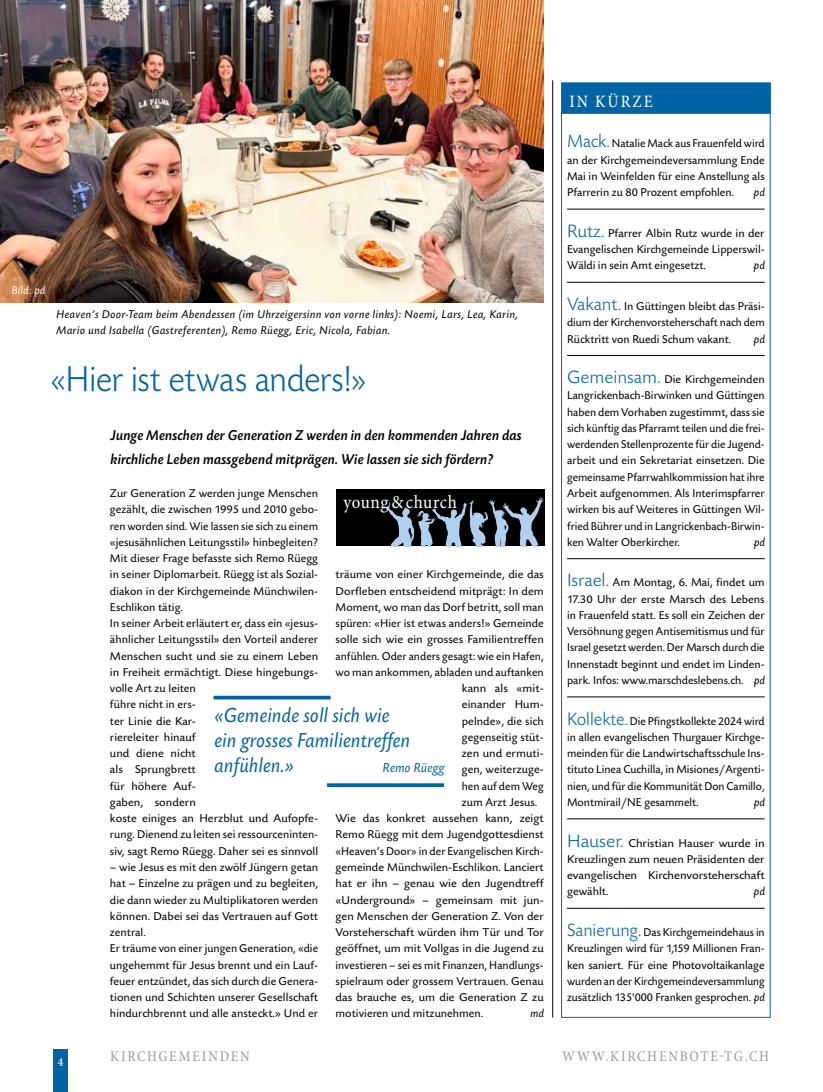
<style>
.page{position:relative;width:823px;height:1092px;background:#fff}
.page>*{position:absolute;margin:0;border:0;box-sizing:border-box;transform-origin:0 0}
.t1{font:300 37.5px "Today SB";letter-spacing:-.015em;color:#0063a3;scale:.94 1}
.t2{font:italic 21.25px/25px "Today SB";color:#0063a3}
.t3{font:condensed 18.75px "Minion Pro";letter-spacing:.025em;color:#fff}
.t4{font:condensed 17.5px "Minion Pro";letter-spacing:.11em;color:#fff}
.t5{font:15px/24.4px "Today SB Med Ita";color:#000}
.t6{font:condensed 15px "Minion Pro";letter-spacing:.115em;color:#9d9d9c}
.t7{font:italic 13.75px "Today SB";color:#0063a3}
.t8{font:700 condensed 12.5px "Minion Pro";color:#e3e3e3}
.t9{font:11.88px/16.2px "Today SB";letter-spacing:.005em;color:#000;text-align:justify}
.t10{font:11.88px "Today SB";letter-spacing:.005em;color:#000;scale:1.04 1}
.t11{font:11.88px/16.2px "Today SB";letter-spacing:.005em;color:#000;text-align:justify;scale:.96 1}
.t12{font:italic 11.88px/16.2px "Today SB";letter-spacing:.02em;color:#000}
.t13{font:11.88px/16.2px "Today SB";letter-spacing:.005em;color:#000;text-align:justify;scale:1.06 1}
.t14{font:italic 11.88px "Today SB";letter-spacing:.005em;color:#fff}
.s1{font-weight:300;font-size:18.75px;color:#0063a3}
.s2{font-style:italic}
</style>
<div class="page">
<div style="left:53px;top:1049px;width:14px;height:42px;background:#0063a3"></div>
<img style="left:0;top:0;width:543px;height:303px">
<svg style="left:213px;top:695px;width:117px;height:4px"></svg>
<svg style="left:327px;top:783px;width:117px;height:4px"></svg>
<div style="left:335px;top:489px;width:209px;height:57px;background:#000"></div>
<svg style="left:387px;top:497px;width:156px;height:49px"></svg>
<hr style="left:552px;top:80px;width:1px;height:937px;background:#000">
<div style="left:561px;top:83px;width:209px;height:31px;background:#0063a3"></div>
<hr style="left:566px;top:209px;width:198px;height:1px;background:#000">
<hr style="left:566px;top:282px;width:198px;height:1px;background:#000">
<hr style="left:566px;top:355px;width:198px;height:1px;background:#000">
<hr style="left:566px;top:558px;width:198px;height:1px;background:#000">
<hr style="left:566px;top:696px;width:198px;height:1px;background:#000">
<hr style="left:566px;top:818px;width:198px;height:1px;background:#000">
<hr style="left:566px;top:908px;width:198px;height:1px;background:#000">
<div style="left:561px;top:83px;width:208px;height:934px;border:1px solid #0063a3"></div>
<p class="t14" style="left:11px;top:284px;width:36px">Bild: pd</p>
<p class="t12" style="left:56px;top:306px;width:463px">Heaven’s Door-Team beim Abendessen (im Uhrzeigersinn von vorne links): Noemi, Lars, Lea, Karin,<br>Mario und Isabella (Gastreferenten), Remo Rüegg, Eric, Nicola, Fabian.</p>
<h1 class="t1" style="left:50px;top:359px;width:338px">«Hier ist etwas anders!»</h1>
<p class="t5" style="left:110px;top:423px;width:412px">Junge Menschen der Generation Z werden in den kommenden Jahren das kirchliche Leben massgebend mitprägen. Wie lassen sie sich fördern?</p>
<p class="t9" style="left:110px;top:485px;width:209px;text-align:left">Zur Generation Z werden junge Menschen gezählt, die zwischen 1995 und 2010 gebo&shy;ren worden sind. Wie lassen sie sich zu einem «jesusähnlichen Leitungsstil» hinbegleiten?<br>Mit dieser Frage befasste sich Remo Rüegg in seiner Diplomarbeit. Rüegg ist als Sozial&shy;diakon in der Kirchgemeinde Münchwilen-<br>Eschlikon tätig.<br>In seiner Arbeit erläutert er, dass ein «jesus&shy;ähnlicher Leitungsstil» den Vorteil anderer<br>Menschen sucht und sie zu einem Leben in Freiheit ermächtigt. Diese hingebungs&shy;volle Art zu leiten<br>führe nicht in ers-<br>ter Linie die Kar-<br>riereleiter hinauf<br>und diene nicht<br>als Sprungbrett<br>für höhere Auf-<br>gaben, sondern<br>koste einiges an Herzblut und Aufopfe&shy;rung. Dienend zu leiten sei ressourceninten&shy;siv, sagt Remo Rüegg. Daher sei es sinnvoll</p>
<p class="t9" style="left:110px;top:859px;width:209px;text-align:left">– wie Jesus es mit den zwölf Jüngern getan hat – Einzelne zu prägen und zu begleiten, die dann wieder zu Multiplikatoren werden können. Dabei sei das Vertrauen auf Gott zentral.<br>Er träume von einer jungen Generation, «die ungehemmt für Jesus brennt und ein Lauf&shy;feuer entzündet, das sich durch die Genera&shy;tionen und Schichten unserer Gesellschaft hindurchbrennt und alle ansteckt.» Und er</p>
<h3 class="t3" style="left:343px;top:489px;width:115px">young &amp; church</h3>
<p class="t10" style="left:335px;top:568px;width:201px">träume von einer Kirchgemeinde, die das</p>
<p class="t10" style="left:335px;top:584px;width:201px">Dorfleben entscheidend mitprägt: In dem</p>
<p class="t9" style="left:335px;top:599px;width:209px">Moment, wo man das Dorf betritt, soll man</p>
<p class="t9" style="left:335px;top:615px;width:209px">spüren: «Hier ist etwas anders!» Gemeinde</p>
<p class="t10" style="left:335px;top:633px;width:201px">solle sich wie ein grosses Familientreffen</p>
<p class="t9" style="left:335px;top:648px;width:209px">anfühlen. Oder anders gesagt: wie ein Hafen,</p>
<p class="t9" style="left:335px;top:664px;width:209px">wo man ankommen, abladen und auftanken</p>
<p class="t10" style="left:461px;top:682px;width:80px">kann als «mit-</p>
<p class="t10" style="left:461px;top:698px;width:80px">einander Hum-</p>
<p class="t9" style="left:461px;top:713px;width:83px">pelnde», die sich</p>
<p class="t9" style="left:461px;top:729px;width:83px">gegenseitig stüt-</p>
<p class="t10" style="left:461px;top:747px;width:80px">zen und ermuti-</p>
<p class="t9" style="left:461px;top:761px;width:83px">gen, weiterzuge-</p>
<p class="t9" style="left:461px;top:778px;width:83px">hen auf dem Weg</p>
<p class="t9" style="left:461px;top:794px;width:77px">zum Arzt Jesus.</p>
<p class="t10" style="left:335px;top:812px;width:201px">Wie das konkret aussehen kann, zeigt</p>
<p class="t9" style="left:335px;top:826px;width:209px">Remo Rüegg mit dem Jugendgottesdienst</p>
<p class="t9" style="left:335px;top:843px;width:209px">«Heaven’s Door» in der Evangelischen Kirch-</p>
<p class="t9" style="left:335px;top:859px;width:209px">gemeinde Münchwilen-Eschlikon. Lanciert</p>
<p class="t10" style="left:335px;top:877px;width:201px">hat er ihn – genau wie den Jugendtreff</p>
<p class="t10" style="left:335px;top:893px;width:201px">«Underground» – gemeinsam mit jun-</p>
<p class="t10" style="left:335px;top:909px;width:201px">gen Menschen der Generation Z. Von der</p>
<p class="t10" style="left:335px;top:925px;width:201px">Vorsteherschaft würden ihm Tür und Tor</p>
<p class="t10" style="left:335px;top:942px;width:201px">geöffnet, um mit Vollgas in die Jugend zu</p>
<p class="t9" style="left:335px;top:956px;width:209px">investieren – sei es mit Finanzen, Handlungs-</p>
<p class="t9" style="left:335px;top:973px;width:209px">spielraum oder grossem Vertrauen. Genau</p>
<p class="t10" style="left:335px;top:990px;width:201px">das brauche es, um die Generation Z zu</p>
<p class="t9" style="left:335px;top:1005px;width:149px">motivieren und mitzunehmen.</p>
<p class="t12" style="left:529px;top:1005px;width:15px">md</p>
<h2 class="t2" style="left:213px;top:703px;width:197px">«Gemeinde soll sich wie ein grosses Familientreffen anfühlen.»</h2>
<p class="t7" style="left:382px;top:760px;width:63px">Remo Rüegg</p>
<h3 class="t4" style="left:569px;top:90px;width:85px">IN KÜRZE</h3>
<p class="t9" style="left:566px;top:136px;width:199px"><span class="s1">Mack.</span> Natalie Mack aus Frauenfeld wird an der Kirchgemeindeversammlung Ende Mai in Weinfelden für eine Anstellung als Pfarrerin zu 80 Prozent empfohlen.</p>
<p class="t12" style="left:752px;top:185px;width:13px">pd</p>
<p class="t9" style="left:566px;top:225px;width:199px"><span class="s1">Rutz.</span> Pfarrer Albin Rutz wurde in der Evangelischen Kirchgemeinde Lipperswil-Wäldi in sein Amt eingesetzt.</p>
<p class="t12" style="left:752px;top:258px;width:13px">pd</p>
<p class="t9" style="left:566px;top:298px;width:199px"><span class="s1">Vakant.</span> In Güttingen bleibt das Präsi&shy;dium der Kirchenvorsteherschaft nach dem Rücktritt von Ruedi Schum vakant.</p>
<p class="t12" style="left:752px;top:331px;width:13px">pd</p>
<p class="t9" style="left:566px;top:371px;width:199px"><span class="s1">Gemeinsam.</span> Die Kirchgemeinden Langrickenbach-Birwinken und Güttingen haben dem Vorhaben zugestimmt, dass sie sich künftig das Pfarramt teilen und die frei&shy;werdenden Stellenprozente für die Jugend&shy;arbeit und ein Sekretariat einsetzen. Die gemeinsame Pfarrwahlkommission hat ihre Arbeit aufgenommen. Als Interimspfarrer wirken bis auf Weiteres in Güttingen Wil&shy;fried Bührer und in Langrickenbach-Birwin&shy;ken Walter Oberkircher.</p>
<p class="t12" style="left:753px;top:534px;width:13px">pd</p>
<p class="t9" style="left:566px;top:575px;width:199px"><span class="s1">Israel.</span> Am Montag, 6. Mai, findet um 17.30 Uhr der erste Marsch des Lebens in Frauenfeld statt. Es soll ein Zeichen der Versöhnung gegen Antisemitismus und für Israel gesetzt werden. Der Marsch durch die Innenstadt beginnt und endet im Linden&shy;park. Infos: www.marschdeslebens.ch. <span class="s2">pd</span></p>
<p class="t11" style="left:566px;top:713px;width:207px"><span class="s1">Kollekte.</span> Die Pfingstkollekte 2024 wird in allen evangelischen Thurgauer Kirchge&shy;meinden für die Landwirtschaftsschule Ins&shy;tituto Linea Cuchilla, in Misiones/Argenti&shy;nien, und für die Kommunität Don Camillo, Montmirail/NE gesammelt.</p>
<p class="t12" style="left:753px;top:794px;width:13px">pd</p>
<p class="t13" style="left:566px;top:835px;width:188px"><span class="s1">Hauser.</span> Christian Hauser wurde in Kreuzlingen zum neuen Präsidenten der evangelischen Kirchenvorsteherschaft gewählt.</p>
<p class="t12" style="left:752px;top:883px;width:13px">pd</p>
<p class="t9" style="left:566px;top:924px;width:199px"><span class="s1">Sanierung.</span> Das Kirchgemeindehaus in Kreuzlingen wird für 1,159 Millionen Fran&shy;ken saniert. Für eine Photovoltaikanlage wurden an der Kirchgemeindeversammlung zusätzlich 135'000 Franken gesprochen. <span class="s2">pd</span></p>
<p class="t8" style="left:57px;top:1053px;width:7px">4</p>
<p class="t6" style="left:110px;top:1045px;width:141px">KIRCHGEMEINDEN</p>
<p class="t6" style="left:561px;top:1045px;width:208px">WWW.KIRCHENBOTE-TG.CH</p>
</div>
